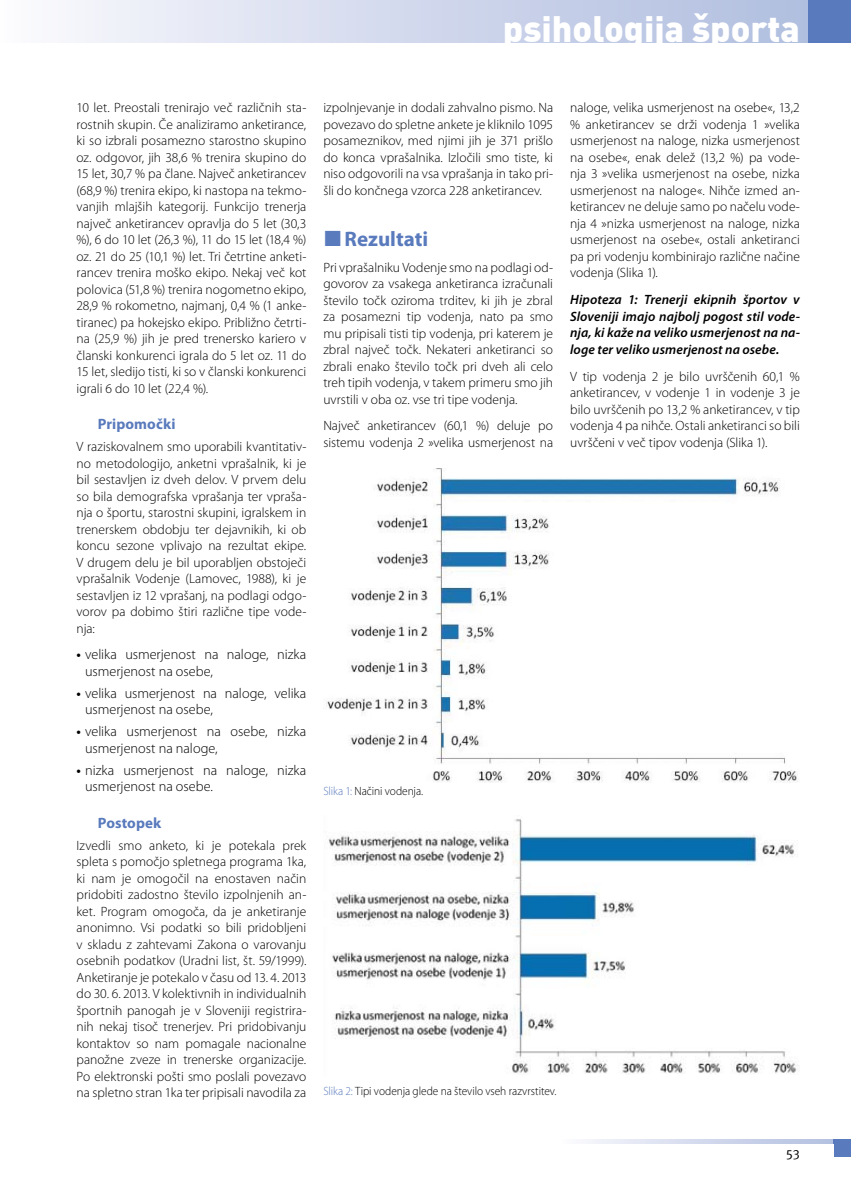
<style>
.page{position:relative;width:851px;height:1191px;background:#fff}
.page>*{position:absolute;margin:0;border:0;box-sizing:border-box;transform-origin:0 0}
.t1{font:900 36px "DINCE";color:#fff}
.t2{font:700 21px "Myriad Pro";color:#597abc}
.t3{font:700 15px "Myriad Pro";letter-spacing:.005em;color:#597abc}
.t4{font:300 14.25px/16.5px "Myriad Pro";color:#000}
.t5{font:300 13.5px/16.5px "Myriad Pro";color:#000;text-align:justify}
.t6{font:italic 600 13.5px/16.5px "Myriad Pro";letter-spacing:.01em;color:#000;text-align:justify}
.t7{font:13.5px "Meta Pro";color:#000}
.t8{font:300 12px "Myriad Pro";letter-spacing:-.005em;color:#000;scale:.95 1}
.s1{font-weight:600}
.s2{color:#597abc}
</style>
<div class="page">
<div style="left:0;top:0;width:850px;height:43px;background:linear-gradient(to right,#fafafd,#abb9dd)"></div>
<div style="left:808px;top:0;width:42px;height:43px;background:#597abc"></div>
<div style="left:561px;top:1140px;width:289px;height:17px;background:linear-gradient(to right,#fbfafd,#adbbde)"></div>
<div style="left:833px;top:1140px;width:17px;height:17px;background:#597abc"></div>
<div style="left:561px;top:1144px;width:272px;height:13px;background:#fff"></div>
<img style="left:326px;top:468px;width:472px;height:314px">
<img style="left:328px;top:818px;width:470px;height:256px">
<h1 class="t1" style="left:503px;top:5px;width:298px">psihologija športa</h1>
<p class="t5" style="left:77px;top:100px;width:231px">10 let. Preostali trenirajo več različnih sta&shy;rostnih skupin. Če analiziramo anketirance, ki so izbrali posamezno starostno skupino oz. odgovor, jih 38,6 % trenira skupino do 15 let, 30,7 % pa člane. Največ anketirancev (68,9 %) trenira ekipo, ki nastopa na tekmo&shy;vanjih mlajših kategorij. Funkcijo trenerja največ anketirancev opravlja do 5 let (30,3 %), 6 do 10 let (26,3 %), 11 do 15 let (18,4 %) oz. 21 do 25 (10,1 %) let. Tri četrtine anketi&shy;rancev trenira moško ekipo. Nekaj več kot polovica (51,8 %) trenira nogometno ekipo, 28,9 % rokometno, najmanj, 0,4 % (1 anke&shy;tiranec) pa hokejsko ekipo. Približno četrti&shy;na (25,9 %) jih je pred trenersko kariero v članski konkurenci igrala do 5 let oz. 11 do 15 let, sledijo tisti, ki so v članski konkurenci igrali 6 do 10 let (22,4 %).</p>
<p class="t3" style="left:98px;top:414px;width:79px">Pripomočki</p>
<p class="t5" style="left:77px;top:439px;width:231px">V raziskovalnem smo uporabili kvantitativ&shy;no metodologijo, anketni vprašalnik, ki je bil sestavljen iz dveh delov. V prvem delu so bila demografska vprašanja ter vpraša&shy;nja o športu, starostni skupini, igralskem in trenerskem obdobju ter dejavnikih, ki ob koncu sezone vplivajo na rezultat ekipe.<br>V drugem delu je bil uporabljen obstoječi vprašalnik Vodenje (Lamovec, 1988), ki je sestavljen iz 12 vprašanj, na podlagi odgo&shy;vorov pa dobimo štiri različne tipe vode&shy;nja:</p>
<p class="t4" style="left:85px;top:646px;width:223px;text-indent:-9px"><span class="s1">•</span> velika usmerjenost na naloge, nizka usmerjenost na osebe,</p>
<p class="t4" style="left:85px;top:685px;width:223px;text-indent:-9px"><span class="s1">•</span> velika usmerjenost na naloge, velika usmerjenost na osebe,</p>
<p class="t4" style="left:85px;top:723px;width:223px;text-indent:-9px"><span class="s1">•</span> velika usmerjenost na osebe, nizka usmerjenost na naloge,</p>
<p class="t4" style="left:85px;top:762px;width:223px;text-indent:-9px"><span class="s1">•</span> nizka usmerjenost na naloge, nizka usmerjenost na osebe.</p>
<p class="t3" style="left:98px;top:813px;width:65px">Postopek</p>
<p class="t5" style="left:77px;top:837px;width:231px">Izvedli smo anketo, ki je potekala prek spleta s pomočjo spletnega programa 1ka, ki nam je omogočil na enostaven način pridobiti zadostno število izpolnjenih an&shy;ket. Program omogoča, da je anketiranje anonimno. Vsi podatki so bili pridobljeni v skladu z zahtevami Zakona o varovanju osebnih podatkov (Uradni list, št. 59/1999).<br>Anketiranje je potekalo v času od 13. 4. 2013 do 30. 6. 2013. V kolektivnih in individualnih športnih panogah je v Sloveniji registrira&shy;nih nekaj tisoč trenerjev. Pri pridobivanju kontaktov so nam pomagale nacionalne panožne zveze in trenerske organizacije.<br>Po elektronski pošti smo poslali povezavo na spletno stran 1ka ter pripisali navodila za</p>
<p class="t5" style="left:323px;top:100px;width:231px">izpolnjevanje in dodali zahvalno pismo. Na povezavo do spletne ankete je kliknilo 1095 posameznikov, med njimi jih je 371 prišlo do konca vprašalnika. Izločili smo tiste, ki niso odgovorili na vsa vprašanja in tako pri&shy;šli do končnega vzorca 228 anketirancev.</p>
<h2 class="t2" style="left:344px;top:225px;width:85px">Rezultati</h2>
<p class="t5" style="left:323px;top:259px;width:231px">Pri vprašalniku Vodenje smo na podlagi od&shy;govorov za vsakega anketiranca izračunali število točk oziroma trditev, ki jih je zbral za posamezni tip vodenja, nato pa smo mu pripisali tisti tip vodenja, pri katerem je zbral največ točk. Nekateri anketiranci so zbrali enako število točk pri dveh ali celo treh tipih vodenja, v takem primeru smo jih uvrstili v oba oz. vse tri tipe vodenja.</p>
<p class="t5" style="left:323px;top:417px;width:231px">Največ anketirancev (60,1 %) deluje po sistemu vodenja 2 »velika usmerjenost na</p>
<p class="t5" style="left:570px;top:100px;width:231px">naloge, velika usmerjenost na osebe«, 13,2 % anketirancev se drži vodenja 1 »velika usmerjenost na naloge, nizka usmerjenost na osebe«, enak delež (13,2 %) pa vode&shy;nja 3 »velika usmerjenost na osebe, nizka usmerjenost na naloge«. Nihče izmed an&shy;ketirancev ne deluje samo po načelu vode&shy;nja 4 »nizka usmerjenost na naloge, nizka usmerjenost na osebe«, ostali anketiranci pa pri vodenju kombinirajo različne načine vodenja (Slika 1).</p>
<p class="t6" style="left:570px;top:291px;width:231px">Hipoteza 1: Trenerji ekipnih športov v Sloveniji imajo najbolj pogost stil vode&shy;nja, ki kaže na veliko usmerjenost na na&shy;loge ter veliko usmerjenost na osebe.</p>
<p class="t5" style="left:570px;top:368px;width:231px">V tip vodenja 2 je bilo uvrščenih 60,1 % anketirancev, v vodenje 1 in vodenje 3 je bilo uvrščenih po 13,2 % anketirancev, v tip vodenja 4 pa nihče. Ostali anketiranci so bili uvrščeni v več tipov vodenja (Slika 1).</p>
<p class="t8" style="left:323px;top:784px;width:106px"><span class="s2">Slika 1:</span> Načini vodenja.</p>
<p class="t8" style="left:323px;top:1084px;width:247px"><span class="s2">Slika 2:</span> Tipi vodenja glede na število vseh razvrstitev.</p>
<p class="t7" style="left:786px;top:1144px;width:15px">53</p>
</div>
